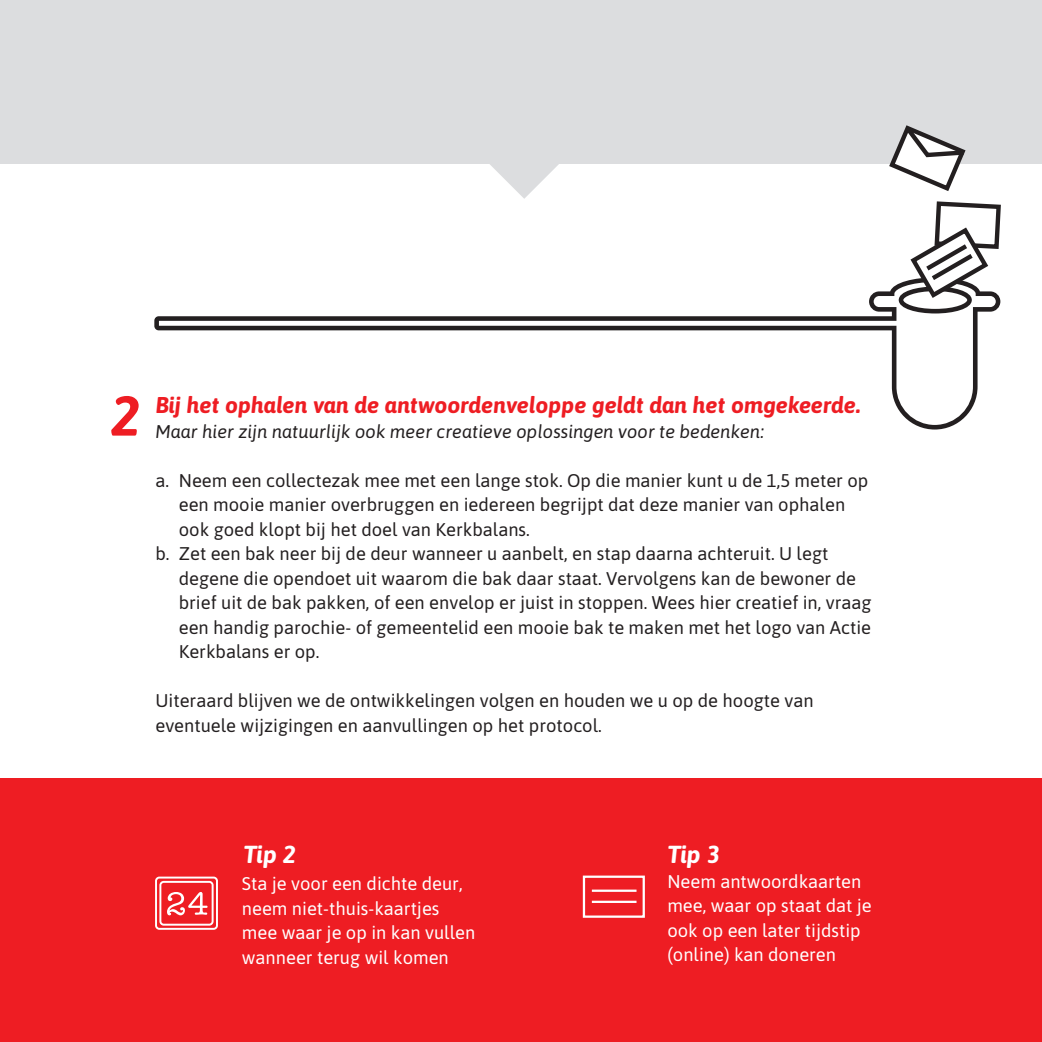
<style>
.page{position:relative;width:1042px;height:1042px;background:#fff}
.page>*{position:absolute;margin:0;border:0;box-sizing:border-box;transform-origin:0 0}
.t1{font:italic 700 56px "Asap";color:#ee1d23}
.t2{font:italic 700 24.5px "Asap";letter-spacing:-.01em;color:#fff}
.t3{font:italic 700 22.75px "Asap";color:#ee1d23}
.t4{font:18.38px/24.5px "Asap";color:#231f20}
.t5{font:18.38px/24.5px "Asap";color:#fff}
.t6{font:italic 18.38px "Asap";color:#231f20}
</style>
<div class="page">
<div style="left:0;top:778px;width:1042px;height:264px;background:#ee1d23"></div>
<div style="left:0;top:0;width:1042px;height:164px;background:#dcdddf"></div>
<svg style="left:490px;top:164px;width:69px;height:35px"></svg>
<svg style="left:154px;top:291px;width:824px;height:138px"></svg>
<svg style="left:886px;top:125px;width:115px;height:188px"></svg>
<svg style="left:155px;top:876px;width:63px;height:54px"></svg>
<div style="left:583px;top:875px;width:62px;height:43px;border:2px solid #fff"></div>
<hr style="left:592px;top:889px;width:44px;height:3px;background:#fff">
<hr style="left:592px;top:900px;width:44px;height:3px;background:#fff">
<h1 class="t1" style="left:110px;top:376px;width:31px">2</h1>
<p class="t3" style="left:155px;top:389px;width:707px">Bij het ophalen van de antwoordenveloppe geldt dan het omgekeerde.</p>
<p class="t6" style="left:155px;top:419px;width:610px">Maar hier zijn natuurlijk ook meer creatieve oplossingen voor te bedenken:</p>
<p class="t4" style="left:155px;top:467px;width:714px">a. Neem een collectezak mee met een lange stok. Op die manier kunt u de 1,5 meter op</p>
<p class="t4" style="left:179px;top:491px;width:668px">een mooie manier overbruggen en iedereen begrijpt dat deze manier van ophalen</p>
<p class="t4" style="left:179px;top:516px;width:352px">ook goed klopt bij het doel van Kerkbalans.</p>
<p class="t4" style="left:155px;top:540px;width:674px">b. Zet een bak neer bij de deur wanneer u aanbelt, en stap daarna achteruit. U legt</p>
<p class="t4" style="left:179px;top:565px;width:679px">degene die opendoet uit waarom die bak daar staat. Vervolgens kan de bewoner de</p>
<p class="t4" style="left:179px;top:589px;width:694px">brief uit de bak pakken, of een envelop er juist in stoppen. Wees hier creatief in, vraag</p>
<p class="t4" style="left:179px;top:614px;width:694px">een handig parochie- of gemeentelid een mooie bak te maken met het logo van Actie</p>
<p class="t4" style="left:179px;top:638px;width:142px">Kerkbalans er op.</p>
<p class="t4" style="left:155px;top:687px;width:660px">Uiteraard blijven we de ontwikkelingen volgen en houden we u op de hoogte van eventuele wijzigingen en aanvullingen op het protocol.</p>
<h2 class="t2" style="left:243px;top:837px;width:54px">Tip 2</h2>
<h2 class="t2" style="left:667px;top:837px;width:54px">Tip 3</h2>
<p class="t5" style="left:242px;top:870px;width:235px">Sta je voor een dichte deur, neem niet-thuis-kaartjes mee waar je op in kan vullen wanneer terug wil komen</p>
<p class="t5" style="left:667px;top:868px;width:206px">Neem antwoordkaarten mee, waar op staat dat je ook op een later tijdstip (online) kan doneren</p>
</div>
